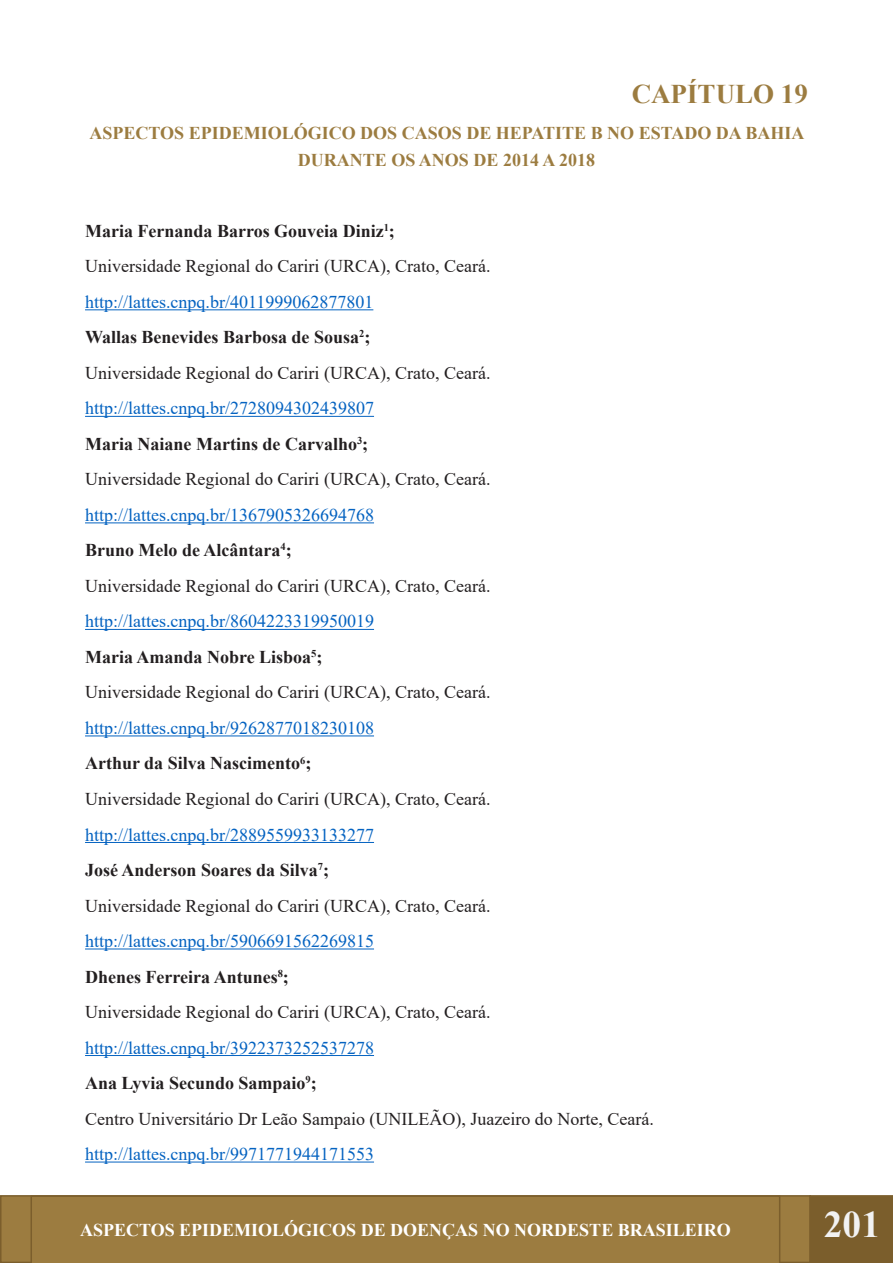
<style>
.page{position:relative;width:893px;height:1263px;background:#fff}
.page>*{position:absolute;margin:0;border:0;box-sizing:border-box;transform-origin:0 0}
.t1{font:700 37.5px "Times New Roman";color:#f2f2f2}
.t2{font:700 27px "Times New Roman";color:#9c7c40}
.t3{font:18px "Times New Roman";color:#231f20}
.t4{font:18px "Times New Roman";color:#0563c1}
.t5{font:700 18px "Times New Roman";color:#231f20}
.t6{font:700 18px/27px "Times New Roman";color:#9c7c40;text-align:center}
.t7{font:700 18px "Times New Roman";color:#fff}
</style>
<div class="page">
<div style="left:0;top:1195px;width:811px;height:68px;background:#9c7c40;border:2px solid #7b5e2c"></div>
<div style="left:809px;top:1195px;width:84px;height:68px;background:#7b5e2c"></div>
<svg style="left:31px;top:1195px;width:749px;height:68px"></svg>
<hr style="left:85px;top:309px;width:288px;height:1px;background:#0563c1">
<hr style="left:85px;top:416px;width:289px;height:1px;background:#0563c1">
<hr style="left:85px;top:522px;width:289px;height:1px;background:#0563c1">
<hr style="left:85px;top:629px;width:289px;height:1px;background:#0563c1">
<hr style="left:85px;top:735px;width:289px;height:1px;background:#0563c1">
<hr style="left:85px;top:842px;width:289px;height:1px;background:#0563c1">
<hr style="left:85px;top:948px;width:289px;height:1px;background:#0563c1">
<hr style="left:85px;top:1055px;width:289px;height:1px;background:#0563c1">
<hr style="left:85px;top:1161px;width:289px;height:1px;background:#0563c1">
<p class="t2" style="left:632px;top:75px;width:178px">CAPÍTULO 19</p>
<p class="t6" style="left:90px;top:119px;width:716px">ASPECTOS EPIDEMIOLÓGICO DOS CASOS DE HEPATITE B NO ESTADO DA BAHIA<br>DURANTE OS ANOS DE 2014 A 2018</p>
<p class="t5" style="left:85px;top:218px;width:311px">Maria Fernanda Barros Gouveia Diniz<sup>1</sup>;</p>
<p class="t3" style="left:85px;top:254px;width:407px">Universidade Regional do Cariri (URCA), Crato, Ceará.</p>
<p class="t4" style="left:85px;top:289px;width:290px">http://lattes.cnpq.br/4011999062877801</p>
<p class="t5" style="left:85px;top:324px;width:287px">Wallas Benevides Barbosa de Sousa<sup>2</sup>;</p>
<p class="t3" style="left:85px;top:360px;width:407px">Universidade Regional do Cariri (URCA), Crato, Ceará.</p>
<p class="t4" style="left:85px;top:396px;width:291px">http://lattes.cnpq.br/2728094302439807</p>
<p class="t5" style="left:85px;top:431px;width:285px">Maria Naiane Martins de Carvalho<sup>3</sup>;</p>
<p class="t3" style="left:85px;top:467px;width:407px">Universidade Regional do Cariri (URCA), Crato, Ceará.</p>
<p class="t4" style="left:85px;top:502px;width:291px">http://lattes.cnpq.br/1367905326694768</p>
<p class="t5" style="left:85px;top:537px;width:208px">Bruno Melo de Alcântara<sup>4</sup>;</p>
<p class="t3" style="left:85px;top:573px;width:407px">Universidade Regional do Cariri (URCA), Crato, Ceará.</p>
<p class="t4" style="left:85px;top:609px;width:291px">http://lattes.cnpq.br/8604223319950019</p>
<p class="t5" style="left:85px;top:644px;width:239px">Maria Amanda Nobre Lisboa<sup>5</sup>;</p>
<p class="t3" style="left:85px;top:680px;width:407px">Universidade Regional do Cariri (URCA), Crato, Ceará.</p>
<p class="t4" style="left:85px;top:715px;width:291px">http://lattes.cnpq.br/9262877018230108</p>
<p class="t5" style="left:85px;top:750px;width:228px">Arthur da Silva Nascimento<sup>6</sup>;</p>
<p class="t3" style="left:85px;top:786px;width:407px">Universidade Regional do Cariri (URCA), Crato, Ceará.</p>
<p class="t4" style="left:85px;top:822px;width:291px">http://lattes.cnpq.br/2889559933133277</p>
<p class="t5" style="left:85px;top:857px;width:245px">José Anderson Soares da Silva<sup>7</sup>;</p>
<p class="t3" style="left:85px;top:893px;width:407px">Universidade Regional do Cariri (URCA), Crato, Ceará.</p>
<p class="t4" style="left:85px;top:928px;width:291px">http://lattes.cnpq.br/5906691562269815</p>
<p class="t5" style="left:85px;top:963px;width:205px">Dhenes Ferreira Antunes<sup>8</sup>;</p>
<p class="t3" style="left:85px;top:999px;width:407px">Universidade Regional do Cariri (URCA), Crato, Ceará.</p>
<p class="t4" style="left:85px;top:1035px;width:291px">http://lattes.cnpq.br/3922373252537278</p>
<p class="t5" style="left:85px;top:1070px;width:233px">Ana Lyvia Secundo Sampaio<sup>9</sup>;</p>
<p class="t3" style="left:85px;top:1106px;width:570px">Centro Universitário Dr Leão Sampaio (UNILEÃO), Juazeiro do Norte, Ceará.</p>
<p class="t4" style="left:85px;top:1141px;width:291px">http://lattes.cnpq.br/9971771944171553</p>
<p class="t7" style="left:80px;top:1217px;width:652px">ASPECTOS EPIDEMIOLÓGICOS DE DOENÇAS NO NORDESTE BRASILEIRO</p>
<h1 class="t1" style="left:824px;top:1197px;width:58px">201</h1>
</div>
